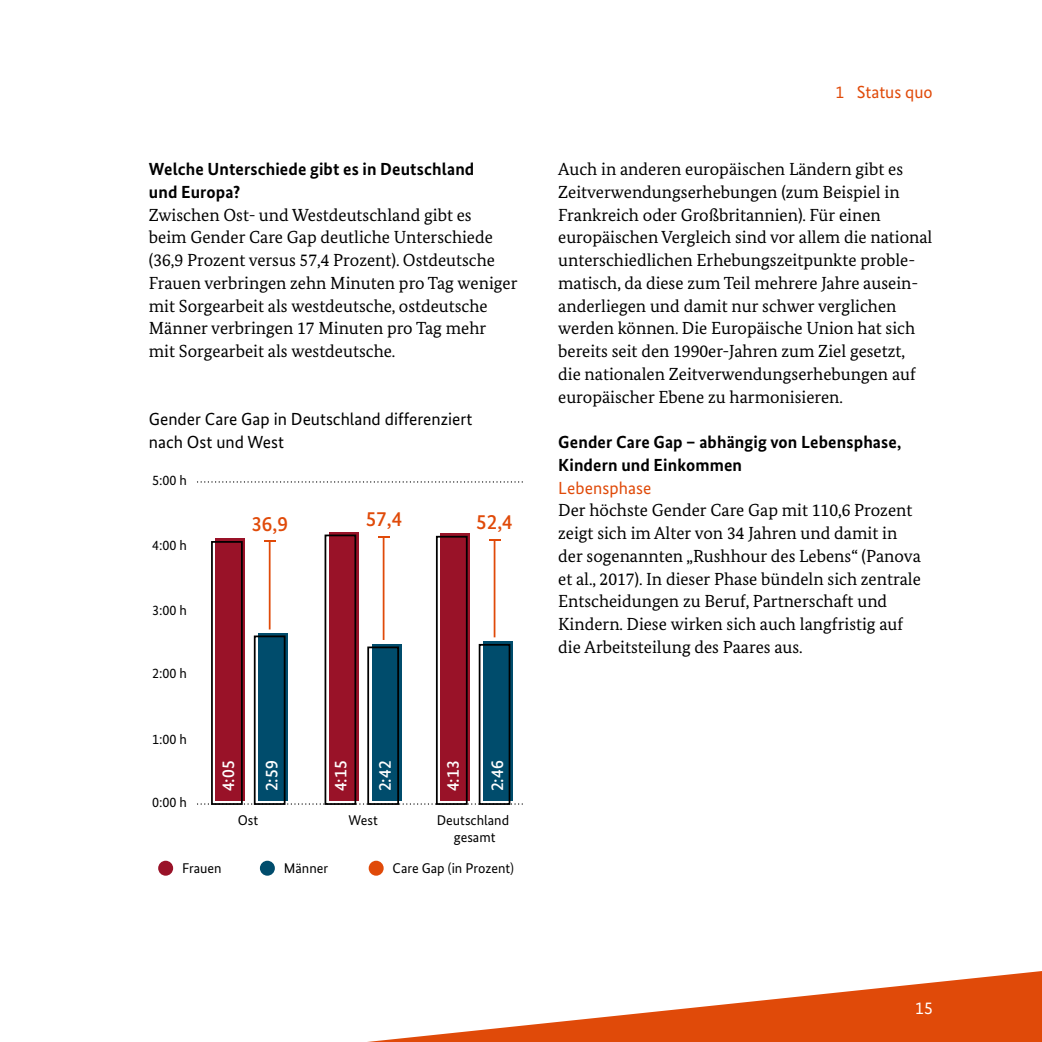
<style>
.page{position:relative;width:1042px;height:1042px;background:#fff}
.page>*{position:absolute;margin:0;border:0;box-sizing:border-box;transform-origin:0 0}
.t1{font:500 21.18px "Bundes Sans";color:#e04a09}
.t2{font:500 17.68px "Bundes Sans";color:#fff}
.t3{font:17.5px/22.8px "Bundes Serif";color:#000}
.t4{font:700 17.5px/22.8px "Bundes Sans";letter-spacing:.005em;color:#000}
.t5{font:17.5px/22.8px "Bundes Sans";color:#000}
.t6{font:17.5px "Bundes Sans";letter-spacing:.005em;color:#e04a09}
.t7{font:17.5px "Bundes Sans";color:#fff}
.t8{font:14px/17.7px "Bundes Sans";color:#000;text-align:center}
</style>
<div class="page">
<svg style="left:367px;top:971px;width:675px;height:71px"></svg>
<div style="left:440px;top:533px;width:30px;height:267px;background:#991228"></div>
<div style="left:260px;top:861px;width:15px;height:14px;background:#004c6c;border-radius:50%"></div>
<div style="left:369px;top:861px;width:15px;height:14px;background:#e04a09;border-radius:50%"></div>
<div style="left:158px;top:861px;width:15px;height:14px;background:#991228;border-radius:50%"></div>
<svg style="left:197px;top:481px;width:326px;height:2px"></svg>
<svg style="left:197px;top:803px;width:326px;height:1px"></svg>
<hr style="left:494px;top:539px;width:1px;height:98px;background:#e04a09">
<div style="left:483px;top:641px;width:30px;height:159px;background:#004c6c"></div>
<div style="left:479px;top:644px;width:31px;height:161px;border:2px solid #000"></div>
<div style="left:436px;top:536px;width:32px;height:269px;border:2px solid #000"></div>
<div style="left:215px;top:538px;width:30px;height:262px;background:#991228"></div>
<hr style="left:269px;top:541px;width:1px;height:88px;background:#e04a09">
<svg style="left:264px;top:540px;width:11px;height:2px"></svg>
<div style="left:258px;top:633px;width:30px;height:167px;background:#004c6c"></div>
<div style="left:254px;top:635px;width:31px;height:170px;border:2px solid #000"></div>
<div style="left:211px;top:541px;width:32px;height:264px;border:2px solid #000"></div>
<div style="left:329px;top:532px;width:30px;height:268px;background:#991228"></div>
<hr style="left:383px;top:537px;width:1px;height:103px;background:#e04a09">
<div style="left:372px;top:644px;width:30px;height:156px;background:#004c6c"></div>
<div style="left:367px;top:646px;width:32px;height:159px;border:2px solid #000"></div>
<div style="left:324px;top:534px;width:32px;height:271px;border:2px solid #000"></div>
<h5 class="t4" style="left:149px;top:158px;width:327px">Welche Unterschiede gibt es in Deutschland und Europa?</h5>
<p class="t3" style="left:149px;top:203px;width:370px">Zwischen Ost- und Westdeutschland gibt es<br>beim Gender Care Gap deutliche Unterschiede (36,9 Prozent versus 57,4 Prozent). Ostdeutsche Frauen verbringen zehn Minuten pro Tag weniger mit Sorgearbeit als westdeutsche, ostdeutsche Männer verbringen 17 Minuten pro Tag mehr<br>mit Sorgearbeit als westdeutsche.</p>
<p class="t5" style="left:149px;top:408px;width:325px">Gender Care Gap in Deutschland differenziert nach Ost und West</p>
<p class="t8" style="left:152px;top:471px;width:36px">5:00 h</p>
<p class="t8" style="left:152px;top:536px;width:36px">4:00 h</p>
<p class="t8" style="left:152px;top:601px;width:36px">3:00 h</p>
<p class="t8" style="left:152px;top:664px;width:36px">2:00 h</p>
<p class="t8" style="left:152px;top:730px;width:36px">1:00 h</p>
<p class="t8" style="left:152px;top:793px;width:36px">0:00 h</p>
<p class="t1" style="left:251px;top:510px;width:38px">36,9</p>
<p class="t2" style="left:217px;top:791px;width:32px;rotate:-90deg">4:05</p>
<p class="t2" style="left:261px;top:791px;width:32px;rotate:-90deg">2:59</p>
<p class="t8" style="left:238px;top:811px;width:22px">Ost</p>
<p class="t1" style="left:366px;top:505px;width:38px">57,4</p>
<p class="t1" style="left:476px;top:509px;width:38px">52,4</p>
<p class="t2" style="left:329px;top:791px;width:32px;rotate:-90deg">4:15</p>
<p class="t2" style="left:374px;top:791px;width:32px;rotate:-90deg">2:42</p>
<p class="t8" style="left:348px;top:811px;width:31px">West</p>
<p class="t2" style="left:442px;top:791px;width:32px;rotate:-90deg">4:13</p>
<p class="t2" style="left:486px;top:791px;width:32px;rotate:-90deg">2:46</p>
<p class="t8" style="left:437px;top:811px;width:74px">Deutschland gesamt</p>
<p class="t8" style="left:182px;top:859px;width:41px">Frauen</p>
<p class="t8" style="left:284px;top:859px;width:46px">Männer</p>
<p class="t8" style="left:393px;top:859px;width:123px">Care Gap (in Prozent)</p>
<p class="t6" style="left:835px;top:81px;width:99px">1 Status quo</p>
<p class="t3" style="left:558px;top:158px;width:376px">Auch in anderen europäischen Ländern gibt es Zeitverwendungserhebungen (zum Beispiel in Frankreich oder Großbritannien). Für einen europäischen Vergleich sind vor allem die national unterschiedlichen Erhebungszeitpunkte proble&shy;matisch, da diese zum Teil mehrere Jahre ausein&shy;anderliegen und damit nur schwer verglichen werden können. Die Europäische Union hat sich bereits seit den 1990er-Jahren zum Ziel gesetzt,<br>die nationalen Zeitverwendungserhebungen auf europäischer Ebene zu harmonisieren.</p>
<h5 class="t4" style="left:558px;top:431px;width:345px">Gender Care Gap – abhängig von Lebensphase,<br>Kindern und Einkommen</h5>
<h6 class="t6" style="left:558px;top:477px;width:95px">Lebensphase</h6>
<p class="t3" style="left:558px;top:499px;width:364px">Der höchste Gender Care Gap mit 110,6 Prozent zeigt sich im Alter von 34 Jahren und damit in der sogenannten „Rushhour des Lebens“ (Panova et al., 2017). In dieser Phase bündeln sich zentrale Entscheidungen zu Beruf, Partnerschaft und Kindern. Diese wirken sich auch langfristig auf die Arbeitsteilung des Paares aus.</p>
<p class="t7" style="left:915px;top:997px;width:19px">15</p>
</div>
